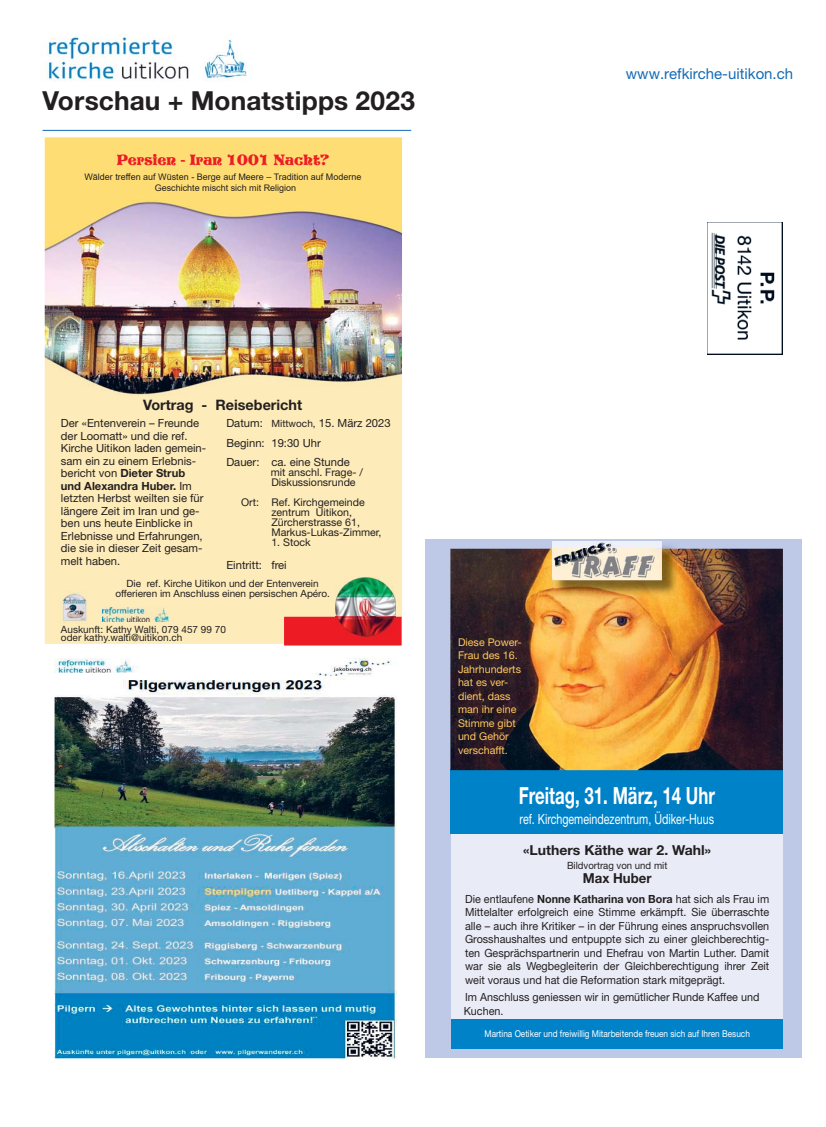
<style>
.page{position:relative;width:826px;height:1127px;background:#fff}
.page>*{position:absolute;margin:0;border:0;box-sizing:border-box;transform-origin:0 0}
.t1{font:700 26.25px "Helvetica Neue LT Pro";letter-spacing:.005em;color:#231f20}
.t2{font:700 23.62px "Helvetica Neue LT Pro";color:#fff;scale:.71 1}
.t3{font:15px "Helvetica Neue LT Pro";color:#146bb5}
.t4{font:14.38px "Vivian";color:#ec1c24}
.t5{font:700 14.38px "Helvetica Neue LT Pro";color:#231f20}
.t6{font:14px "Helvetica Neue LT Pro";color:#fff;scale:.76 1}
.t7{font:700 13.75px "Helvetica Neue LT Pro";color:#231f20}
.t8{font:700 13.75px "Helvetica Neue LT Pro";color:#231f20;scale:.96 1}
.t9{font:11.25px/13.5px "Helvetica Neue LT Pro";color:#231f20;text-align:justify;scale:.96 1}
.t10{font:11.25px/12.5px "Helvetica Neue LT Pro";color:#231f20}
.t11{font:10.75px/13.5px "Helvetica Neue LT Pro";color:#ffc85e}
.t12{font:10.62px/10px "Helvetica Neue LT Pro";color:#231f20}
.t13{font:10px/8.4px "Helvetica Neue LT Pro";color:#231f20}
.t14{font:10px "Helvetica Neue LT Pro";color:#231f20;scale:.96 1}
.t15{font:9.38px "Helvetica Neue LT Pro";color:#fff;scale:.88 1}
.t16{font:9px/10.8px "Arial";color:#231f20;text-align:center}
.s1{font-weight:700}
.s2{font-size:10px}
</style>
<div class="page">
<img style="left:47px;top:34px;width:200px;height:47px">
<img style="left:707px;top:222px;width:75px;height:132px">
<hr style="left:43px;top:130px;width:368px;height:1px;background:#146bb5">
<div style="left:424px;top:539px;width:377px;height:519px;background:#bdc9e7"></div>
<div style="left:451px;top:1019px;width:332px;height:29px;background:#0082c9"></div>
<div style="left:451px;top:770px;width:331px;height:248px;background:#e9ebf6"></div>
<div style="left:450px;top:769px;width:333px;height:64px;background:#0082c9"></div>
<img style="left:54px;top:658px;width:342px;height:401px">
<img style="left:450px;top:549px;width:333px;height:221px">
<img style="left:662px;top:545px;width:15px;height:4px">
<img style="left:554px;top:549px;width:123px;height:47px">
<svg style="left:552px;top:541px;width:110px;height:8px"></svg>
<img style="left:552px;top:549px;width:110px;height:31px">
<img style="left:553px;top:542px;width:102px;height:37px">
<img style="left:45px;top:137px;width:357px;height:507px">
<img style="left:103px;top:608px;width:65px;height:13px">
<div style="left:284px;top:617px;width:117px;height:28px;background:#ed1c24"></div>
<img style="left:335px;top:577px;width:60px;height:59px">
<img style="left:59px;top:591px;width:31px;height:34px">
<h1 class="t1" style="left:43px;top:92px;width:374px">Vorschau + Monatstipps 2023</h1>
<p class="t4" style="left:117px;top:150px;width:214px">Persien - Iran 1001 Nacht?</p>
<p class="t16" style="left:84px;top:172px;width:278px">Wälder treffen auf Wüsten - Berge auf Meere – Tradition auf Moderne<br>Geschichte mischt sich mit Religion</p>
<h3 class="t3" style="left:626px;top:69px;width:169px">www.refkirche-uitikon.ch</h3>
<p class="t5" style="left:143px;top:400px;width:160px">Vortrag - Reisebericht</p>
<p class="t10" style="left:61px;top:419px;width:147px">Der «Entenverein – Freunde der Loomatt» und die ref.<br>Kirche Uitikon laden gemein&shy;sam ein zu einem Erlebnis&shy;bericht von <span class="s1">Dieter Strub und Alexandra Huber.</span> Im letzten Herbst weilten sie für längere Zeit im Iran und ge&shy;ben uns heute Einblicke in<br>Erlebnisse und Erfahrungen, die sie in dieser Zeit gesam&shy;melt haben.</p>
<p class="t10" style="left:226px;top:415px;width:166px;line-height:19.5px">Datum: <span class="s2">Mittwoch,</span> 15. März 2023<br>Beginn: 19:30 Uhr<br>Dauer: ca. eine Stunde</p>
<p class="t12" style="left:271px;top:469px;width:94px">mit anschl. Frage- /<br>Diskussionsrunde</p>
<p class="t12" style="left:271px;top:499px;width:112px;text-indent:-30px">Ort: Ref. Kirchgemeinde zentrum Uitikon,<br>Zürcherstrasse 61,<br>Markus-Lukas-Zimmer,</p>
<p class="t12" style="left:271px;top:539px;width:41px">1. Stock</p>
<p class="t10" style="left:226px;top:560px;width:62px">Eintritt: frei</p>
<p class="t13" style="left:115px;top:580px;width:216px;line-height:10px;text-align:center">Die ref. Kirche Uitikon und der Entenverein offerieren im Anschluss einen persischen Apéro.</p>
<p class="t13" style="left:61px;top:626px;width:166px">Auskunft: Kathy Walti, 079 457 99 70 oder kathy.walti@uitikon.ch</p>
<p class="t11" style="left:458px;top:636px;width:65px">Diese Power-<br>Frau des 16.<br>Jahrhunderts hat es ver&shy;dient, dass man ihr eine<br>Stimme gibt und Gehör verschafft.</p>
<h2 class="t2" style="left:519px;top:787px;width:278px">Freitag, 31. März, 14 Uhr</h2>
<p class="t6" style="left:519px;top:813px;width:257px">ref. Kirchgemeindezentrum, Üdiker-Huus</p>
<p class="t7" style="left:523px;top:845px;width:189px">«Luthers Käthe war 2. Wahl»</p>
<p class="t14" style="left:567px;top:862px;width:106px">Bildvortrag von und mit</p>
<p class="t8" style="left:583px;top:873px;width:73px">Max Huber</p>
<p class="t9" style="left:465px;top:893px;width:318px">Die entlaufene <span class="s1">Nonne Katharina von Bora</span> hat sich als Frau im Mittelalter erfolgreich eine Stimme erkämpft. Sie überraschte alle – auch ihre Kritiker – in der Führung eines anspruchsvollen Grosshaushaltes und entpuppte sich zu einer gleichberechtig&shy;ten Gesprächspartnerin und Ehefrau von Martin Luther. Damit war sie als Wegbegleiterin der Gleichberechtigung ihrer Zeit weit voraus und hat die Reformation stark mitgeprägt.</p>
<p class="t9" style="left:463px;top:992px;width:309px">Im Anschluss geniessen wir in gemütlicher Runde Kaffee und<br>Kuchen.</p>
<p class="t15" style="left:484px;top:1030px;width:303px">Martina Oetiker und freiwillig Mitarbeitende freuen sich auf Ihren Besuch</p>
</div>
